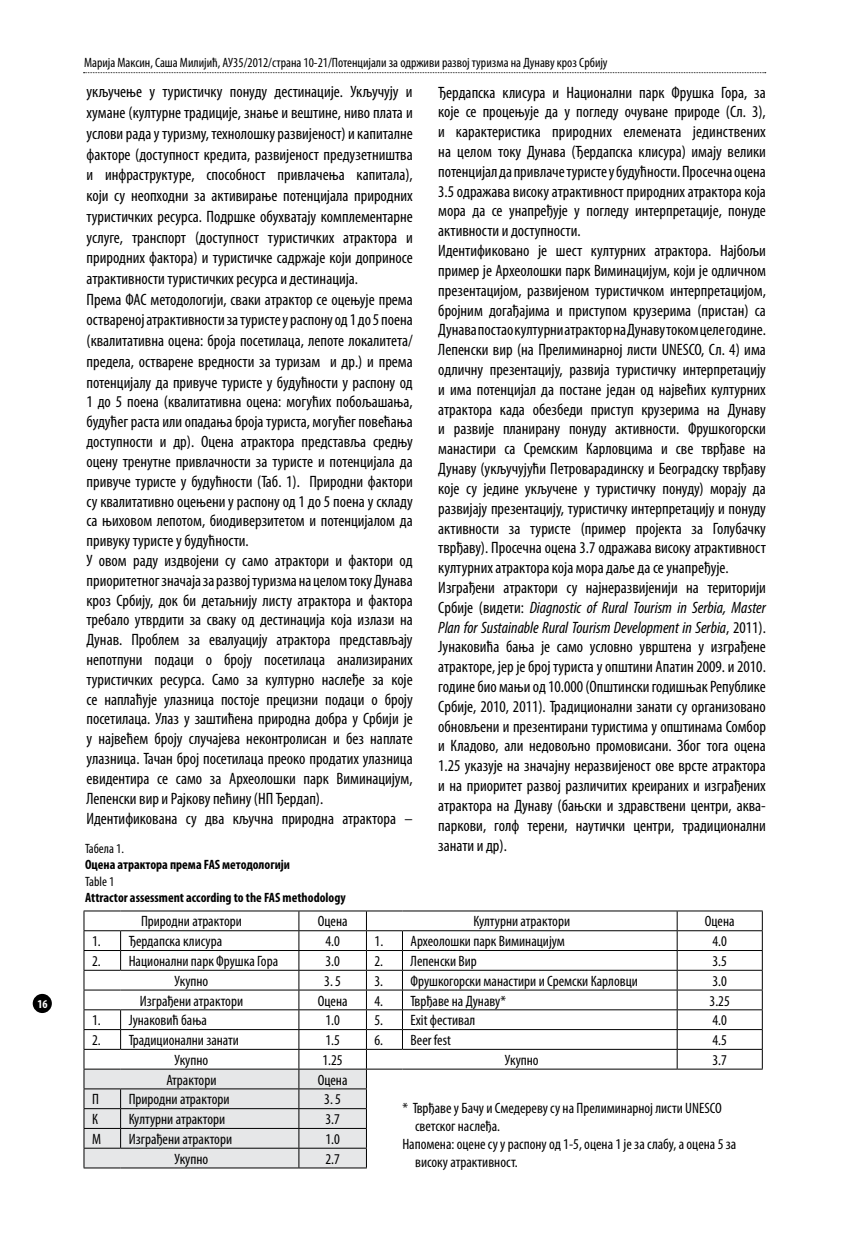
<style>
.page{position:relative;width:851px;height:1234px;background:#fff}
.page>*{position:absolute;margin:0;border:0;box-sizing:border-box;transform-origin:0 0}
.t1{font:condensed 16.5px/19.8px "Myriad Pro";color:#000}
.t2{font:condensed 15px "Myriad Pro";color:#000}
.t3{font:condensed 13.5px "Myriad Pro";color:#000}
.t4{font:700 condensed 13.5px "Myriad Pro";color:#000}
.t5{font:700 condensed 12px "Myriad Pro";color:#fff}
.s1{font-style:italic}
</style>
<div class="page">
<div style="left:33px;top:993px;width:19px;height:19px;background:#000;border-radius:50%"></div>
<svg style="left:83px;top:72px;width:682px;height:1px"></svg>
<hr style="left:84px;top:910px;width:37px;height:1px;background:#000">
<hr style="left:121px;top:910px;width:178px;height:1px;background:#000">
<hr style="left:299px;top:910px;width:67px;height:1px;background:#000">
<hr style="left:366px;top:910px;width:36px;height:1px;background:#000">
<hr style="left:402px;top:910px;width:275px;height:1px;background:#000">
<hr style="left:677px;top:910px;width:85px;height:1px;background:#000">
<hr style="left:366px;top:930px;width:36px;height:1px;background:#000">
<hr style="left:402px;top:930px;width:275px;height:1px;background:#000">
<hr style="left:366px;top:949px;width:36px;height:1px;background:#000">
<hr style="left:402px;top:949px;width:275px;height:1px;background:#000">
<hr style="left:366px;top:969px;width:36px;height:1px;background:#000">
<hr style="left:402px;top:969px;width:275px;height:1px;background:#000">
<hr style="left:366px;top:989px;width:36px;height:1px;background:#000">
<hr style="left:402px;top:989px;width:275px;height:1px;background:#000">
<hr style="left:366px;top:1009px;width:36px;height:1px;background:#000">
<hr style="left:402px;top:1009px;width:275px;height:1px;background:#000">
<hr style="left:366px;top:1028px;width:36px;height:1px;background:#000">
<hr style="left:402px;top:1028px;width:275px;height:1px;background:#000">
<svg style="left:402px;top:930px;width:1px;height:118px"></svg>
<hr style="left:366px;top:1048px;width:36px;height:1px;background:#000">
<hr style="left:402px;top:1048px;width:275px;height:1px;background:#000">
<svg style="left:676px;top:911px;width:1px;height:157px"></svg>
<hr style="left:366px;top:1068px;width:36px;height:1px;background:#000">
<hr style="left:402px;top:1068px;width:275px;height:1px;background:#000">
<svg style="left:84px;top:911px;width:283px;height:256px"></svg>
<hr style="left:677px;top:930px;width:85px;height:1px;background:#000">
<hr style="left:677px;top:949px;width:85px;height:1px;background:#000">
<hr style="left:677px;top:969px;width:85px;height:1px;background:#000">
<hr style="left:677px;top:989px;width:85px;height:1px;background:#000">
<hr style="left:677px;top:1009px;width:85px;height:1px;background:#000">
<hr style="left:677px;top:1028px;width:85px;height:1px;background:#000">
<hr style="left:677px;top:1048px;width:85px;height:1px;background:#000">
<svg style="left:761px;top:911px;width:1px;height:157px"></svg>
<hr style="left:677px;top:1068px;width:85px;height:1px;background:#000">
<hr style="left:84px;top:1147px;width:37px;height:1px;background:#000">
<hr style="left:121px;top:1147px;width:178px;height:1px;background:#000">
<hr style="left:299px;top:1147px;width:68px;height:1px;background:#000">
<hr style="left:84px;top:1167px;width:37px;height:1px;background:#000">
<hr style="left:121px;top:1167px;width:178px;height:1px;background:#000">
<hr style="left:299px;top:1167px;width:68px;height:1px;background:#000">
<p class="t5" style="left:37px;top:996px;width:12px">16</p>
<p class="t3" style="left:84px;top:54px;width:525px">Марија Максин, Саша Милијић, АУ35/2012/страна 10-21/Потенцијали за одрживи развој туризма на дунаву кроз србију</p>
<p class="t1" style="left:86px;top:82px;width:328px">укључење у туристичку понуду дестинације. Укључују и хумане (културне традиције, знање и вештине, ниво плата и услови рада у туризму, технолошку развијеност) и капиталне факторе (доступност кредита, развијеност предузетништва и инфраструктуре, способност привлачења капитала), који су неопходни за активирање потенцијала природних туристичких ресурса. Подршке обухватају комплементарне услуге, транспорт (доступност туристичких атрактора и природних фактора) и туристичке садржаје који доприносе атрактивности туристичких ресурса и дестинација.<br>Према ФАС методологији, сваки атрактор се оцењује према оствареној атрактивности за туристе у распону од 1 до 5 поена (квалитативна оцена: броја посетилаца, лепоте локалитета/ предела, остварене вредности за туризам и др.) и према потенцијалу да привуче туристе у будућности у распону од 1 до 5 поена (квалитативна оцена: могућих побољашања, будућег раста или опадања броја туриста, могућег повећања доступности и др). Оцена атрактора представља средњу оцену тренутне привлачности за туристе и потенцијала да привуче туристе у будућности (Таб. 1). Природни фактори су квалитативно оцењени у распону од 1 до 5 поена у складу са њиховом лепотом, биодиверзитетом и потенцијалом да привуку туристе у будућности.<br>У овом раду издвојени су само атрактори и фактори од приоритетног значаја за развој туризма на целом току Дунава кроз Србију, док би детаљнију листу атрактора и фактора требало утврдити за сваку од дестинација која излази на Дунав. Проблем за евалуацију атрактора представљају непотпуни подаци о броју посетилаца анализираних туристичких ресурса. Само за културно наслеђе за које се наплаћује улазница постоје прецизни подаци о броју посетилаца. Улаз у заштићена природна добра у Србији је у највећем броју случајева неконтролисан и без наплате улазница. Тачан број посетилаца преоко продатих улазница евидентира се само за Археолошки парк Виминацијум, Лепенски вир и Рајкову пећину (НП Ђердап).<br>Идентификована су два кључна природна атрактора –</p>
<p class="t1" style="left:438px;top:82px;width:329px">Ђердапска клисура и Национални парк Фрушка Гора, за које се процењује да у погледу очуване природе (Сл. 3), и карактеристика природних елемената јединствених на целом току Дунава (Ђердапска клисура) имају велики потенцијал да привлаче туристе у будућности. Просечна оцена 3.5 одражава високу атрактивност природних атрактора која мора да се унапређује у погледу интерпретације, понуде активности и доступности.<br>Идентификовано је шест културних атрактора. Најбољи пример је Археолошки парк Виминацијум, који је одличном презентацијом, развијеном туристичком интерпретацијом, бројним догађајима и приступом крузерима (пристан) са Дунава постао културни атрактор на Дунаву током целе године.<br>Лепенски вир (на Прелиминарној листи UNESCO, Сл. 4) има одличну презентацију, развија туристичку интерпретацију и има потенцијал да постане један од највећих културних атрактора када обезбеди приступ крузерима на Дунаву и развије планирану понуду активности. Фрушкогорски манастири са Сремским Карловцима и све тврђаве на Дунаву (укључујући Петроварадинску и Београдску тврђаву које су једине укључене у туристичку понуду) морају да развијају презентацију, туристичку интерпретацију и понуду активности за туристе (пример пројекта за Голубачку тврђаву). Просечна оцена 3.7 одражава високу атрактивност културних атрактора која мора даље да се унапређује.<br>Изграђени атрактори су најнеразвијенији на територији Србије (видети: <span class="s1">Diagnostic of Rural Tourism in Serbia, Master Plan for Sustainable Rural Tourism Development in Serbia</span>, 2011).<br>Јунаковића бања је само условно уврштена у изграђене атракторе, јер је број туриста у општини Апатин 2009. и 2010. године био мањи од 10.000 (Општински годишњак Републике Србије, 2010, 2011). Традиционални занати су организовано обновљени и презентирани туристима у општинама Сомбор и Кладово, али недовољно промовисани. Због тога оцена 1.25 указује на значајну неразвијеност ове врсте атрактора и на приоритет развој различитих креираних и изграђених атрактора на Дунаву (бањски и здравствени центри, аква&shy;паркови, голф терени, наутички центри, традиционални занати и др).</p>
<p class="t3" style="left:85px;top:839px;width:40px">Табела 1.</p>
<p class="t4" style="left:85px;top:856px;width:206px">Оцена атрактора према FAS методологији</p>
<p class="t3" style="left:85px;top:872px;width:31px">Table 1</p>
<p class="t4" style="left:85px;top:889px;width:262px">Attractor assessment according to the FAS methodology</p>
<p class="t2" style="left:141px;top:912px;width:102px">Природни атрактори</p>
<p class="t2" style="left:318px;top:912px;width:31px">Оцена</p>
<p class="t2" style="left:473px;top:912px;width:98px">Културни атрактори</p>
<p class="t2" style="left:704px;top:912px;width:31px">Оцена</p>
<p class="t2" style="left:92px;top:932px;width:132px">1. Ђердапска клисура</p>
<p class="t2" style="left:325px;top:932px;width:16px">4.0</p>
<p class="t2" style="left:374px;top:932px;width:192px">1. Археолошки парк Виминацијум</p>
<p class="t2" style="left:712px;top:932px;width:16px">4.0</p>
<p class="t2" style="left:92px;top:951px;width:187px">2. Национални парк Фрушка Гора</p>
<p class="t2" style="left:325px;top:951px;width:16px">3.0</p>
<p class="t2" style="left:374px;top:951px;width:104px">2. Лепенски Вир</p>
<p class="t2" style="left:712px;top:951px;width:16px">3.5</p>
<p class="t2" style="left:174px;top:971px;width:35px">Укупно</p>
<p class="t2" style="left:324px;top:971px;width:18px">3. 5</p>
<p class="t2" style="left:374px;top:971px;width:265px">3. Фрушкогорски манастири и Сремски Карловци</p>
<p class="t2" style="left:712px;top:971px;width:16px">3.0</p>
<p class="t2" style="left:140px;top:991px;width:105px">Изграђени атрактори</p>
<p class="t2" style="left:318px;top:991px;width:31px">Оцена</p>
<p class="t2" style="left:374px;top:991px;width:133px">4. Тврђаве на Дунаву*</p>
<p class="t2" style="left:709px;top:991px;width:22px">3.25</p>
<p class="t2" style="left:92px;top:1011px;width:116px">1. Јунаковић бања</p>
<p class="t2" style="left:325px;top:1011px;width:16px">1.0</p>
<p class="t2" style="left:374px;top:1011px;width:102px">5. Exit фестивал</p>
<p class="t2" style="left:712px;top:1011px;width:16px">4.0</p>
<p class="t2" style="left:92px;top:1030px;width:148px">2. Традиционални занати</p>
<p class="t2" style="left:325px;top:1030px;width:16px">1.5</p>
<p class="t2" style="left:374px;top:1030px;width:78px">6. Beer fest</p>
<p class="t2" style="left:712px;top:1030px;width:16px">4.5</p>
<p class="t2" style="left:174px;top:1050px;width:35px">Укупно</p>
<p class="t2" style="left:322px;top:1050px;width:22px">1.25</p>
<p class="t2" style="left:504px;top:1050px;width:35px">Укупно</p>
<p class="t2" style="left:712px;top:1050px;width:16px">3.7</p>
<p class="t2" style="left:166px;top:1070px;width:52px">Атрактори</p>
<p class="t2" style="left:318px;top:1070px;width:31px">Оцена</p>
<p class="t2" style="left:92px;top:1090px;width:8px">П</p>
<p class="t2" style="left:129px;top:1090px;width:102px">Природни атрактори</p>
<p class="t2" style="left:324px;top:1090px;width:18px">3. 5</p>
<p class="t2" style="left:92px;top:1109px;width:7px">К</p>
<p class="t2" style="left:129px;top:1109px;width:98px">Културни атрактори</p>
<p class="t2" style="left:325px;top:1109px;width:16px">3.7</p>
<p class="t2" style="left:92px;top:1129px;width:10px">М</p>
<p class="t2" style="left:129px;top:1129px;width:105px">Изграђени атрактори</p>
<p class="t2" style="left:325px;top:1129px;width:16px">1.0</p>
<p class="t2" style="left:174px;top:1149px;width:35px">Укупно</p>
<p class="t2" style="left:325px;top:1149px;width:16px">2.7</p>
<p class="t2" style="left:402px;top:1098px;width:321px">* Тврђаве у Бачу и Смедереву су на Прелиминарној листи UNESCO</p>
<p class="t2" style="left:415px;top:1116px;width:86px">светског наслеђа.</p>
<p class="t2" style="left:402px;top:1134px;width:335px">Напомена: оцене су у распону од 1-5, оцена 1 је за слабу, а оцена 5 за</p>
<p class="t2" style="left:415px;top:1152px;width:104px">високу атрактивност.</p>
</div>
